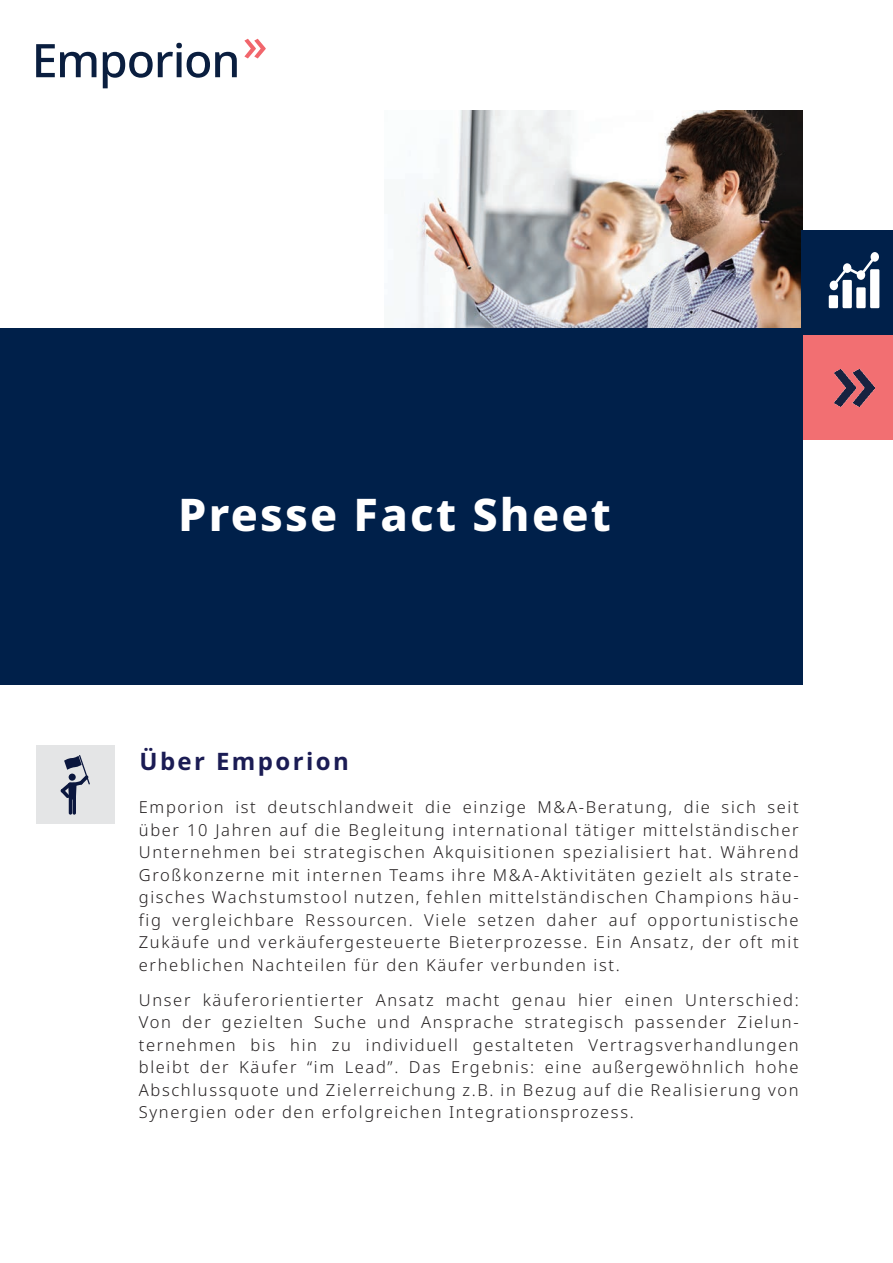
<style>
.page{position:relative;width:893px;height:1263px;background:#fff}
.page>*{position:absolute;margin:0;border:0;box-sizing:border-box;transform-origin:0 0}
.t1{font:800 45px "Noto Sans";letter-spacing:.05em;color:#fff}
.t2{font:700 24px "Noto Sans";letter-spacing:.1em;color:#1b1c54}
.t3{font:300 16.5px/22.5px "Noto Sans";letter-spacing:.1em;color:#231f20;text-align:justify}
</style>
<div class="page">
<img style="left:410px;top:111px;width:393px;height:217px">
<div style="left:802px;top:230px;width:91px;height:105px;background:#00204a"></div>
<div style="left:802px;top:335px;width:91px;height:105px;background:#f26f72"></div>
<img style="left:834px;top:369px;width:40px;height:37px">
<div style="left:0;top:328px;width:802px;height:357px;background:#00204a"></div>
<div style="left:36px;top:746px;width:78px;height:78px;background:#e4e5e6"></div>
<hr style="left:69px;top:795px;width:3px;height:20px;background:#0b173e;border-radius:2px">
<hr style="left:73px;top:795px;width:3px;height:20px;background:#0b173e;border-radius:2px">
<svg style="left:60px;top:755px;width:30px;height:44px"></svg>
<div style="left:69px;top:773px;width:7px;height:8px;background:#0b173e;border-radius:50%"></div>
<svg style="left:244px;top:39px;width:22px;height:19px"></svg>
<svg style="left:36px;top:43px;width:201px;height:45px"></svg>
<div style="left:829px;top:295px;width:9px;height:13px;background:#fff"></div>
<div style="left:842px;top:280px;width:10px;height:28px;background:#fff"></div>
<div style="left:856px;top:287px;width:10px;height:21px;background:#fff"></div>
<div style="left:870px;top:269px;width:9px;height:39px;background:#fff"></div>
<svg style="left:830px;top:252px;width:49px;height:38px"></svg>
<h1 class="t1" style="left:178px;top:481px;width:434px">Presse Fact Sheet</h1>
<h2 class="t2" style="left:139px;top:744px;width:211px">Über Emporion</h2>
<p class="t3" style="left:139px;top:796px;width:661px">Emporion ist deutschlandweit die einzige M&amp;A-Beratung, die sich seit über 10 Jahren auf die Begleitung international tätiger mittelständischer Unternehmen bei strategischen Akquisitionen spezialisiert hat. Während Großkonzerne mit internen Teams ihre M&amp;A-Aktivitäten gezielt als strate&shy;gisches Wachstumstool nutzen, fehlen mittelständischen Champions häu&shy;fig vergleichbare Ressourcen. Viele setzen daher auf opportunistische Zukäufe und verkäufergesteuerte Bieterprozesse. Ein Ansatz, der oft mit erheblichen Nachteilen für den Käufer verbunden ist.</p>
<p class="t3" style="left:139px;top:989px;width:661px">Unser käuferorientierter Ansatz macht genau hier einen Unterschied:<br>Von der gezielten Suche und Ansprache strategisch passender Zielun&shy;ternehmen bis hin zu individuell gestalteten Vertragsverhandlungen bleibt der Käufer “im Lead”. Das Ergebnis: eine außergewöhnlich hohe Abschlussquote und Zielerreichung z.B. in Bezug auf die Realisierung von Synergien oder den erfolgreichen Integrationsprozess.</p>
</div>
